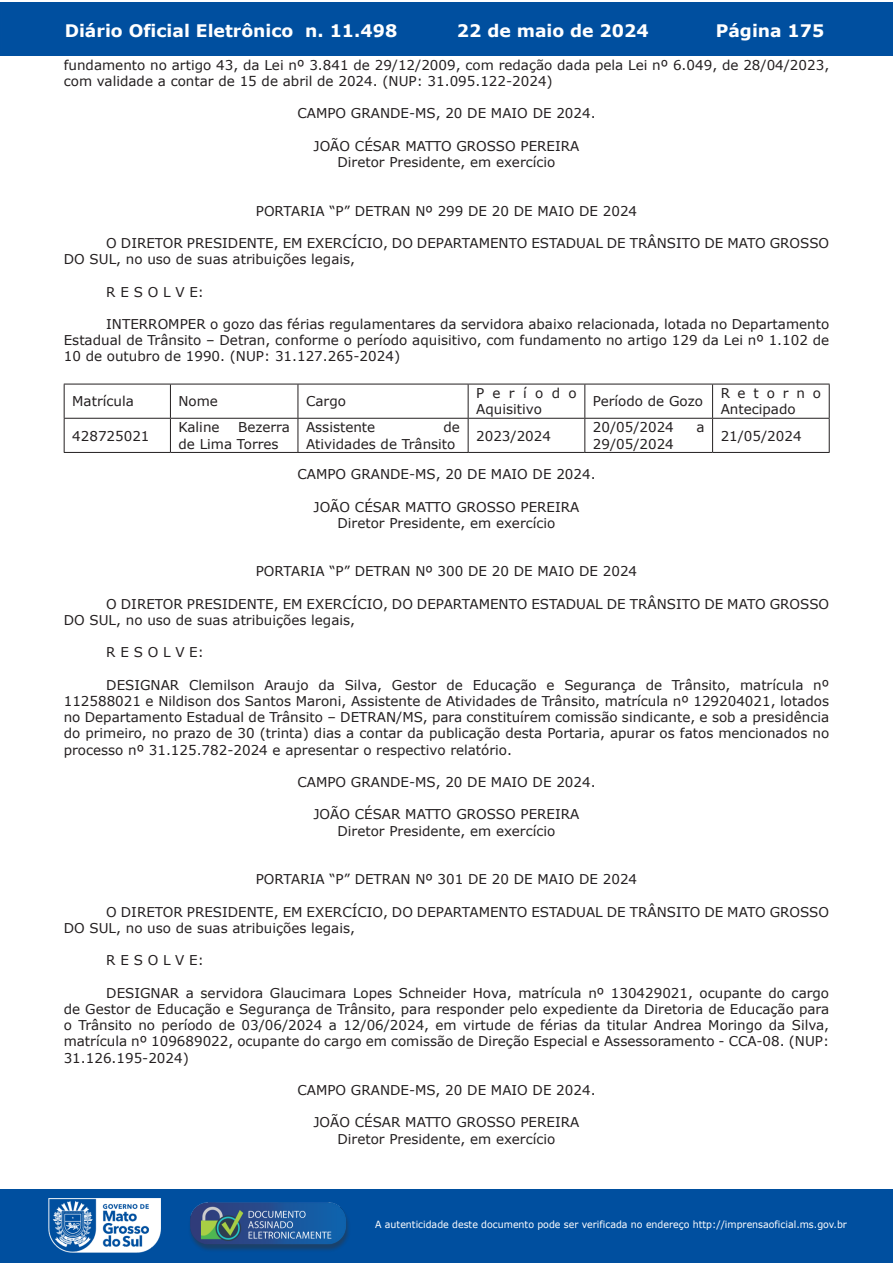
<style>
.page{position:relative;width:893px;height:1263px;background:#fff}
.page>*{position:absolute;margin:0;border:0;box-sizing:border-box;transform-origin:0 0}
.t1{font:700 17.25px "Verdana";color:#fff}
.t2{font:13.5px/16.2px "Verdana";color:#231f20}
.t3{font:9.9px "Verdana";color:#fff;scale:.95 1}
.s1{color:#222}
</style>
<div class="page">
<div style="left:0;top:2px;width:893px;height:53px;background:#004f9f"></div>
<div style="left:1px;top:1189px;width:892px;height:74px;background:#004f9f"></div>
<img style="left:49px;top:1198px;width:111px;height:54px">
<img style="left:185px;top:1201px;width:168px;height:54px">
<hr style="left:64px;top:384px;width:106px;height:1px;background:#231f20">
<hr style="left:170px;top:384px;width:128px;height:1px;background:#231f20">
<hr style="left:298px;top:384px;width:170px;height:1px;background:#231f20">
<hr style="left:468px;top:384px;width:117px;height:1px;background:#231f20">
<hr style="left:585px;top:384px;width:128px;height:1px;background:#231f20">
<hr style="left:713px;top:384px;width:117px;height:1px;background:#231f20">
<hr style="left:64px;top:418px;width:106px;height:1px;background:#231f20">
<hr style="left:170px;top:418px;width:128px;height:1px;background:#231f20">
<hr style="left:298px;top:418px;width:170px;height:1px;background:#231f20">
<hr style="left:468px;top:418px;width:117px;height:1px;background:#231f20">
<hr style="left:585px;top:418px;width:128px;height:1px;background:#231f20">
<hr style="left:713px;top:418px;width:117px;height:1px;background:#231f20">
<hr style="left:64px;top:452px;width:106px;height:1px;background:#231f20">
<hr style="left:170px;top:452px;width:128px;height:1px;background:#231f20">
<hr style="left:298px;top:452px;width:170px;height:1px;background:#231f20">
<hr style="left:468px;top:452px;width:117px;height:1px;background:#231f20">
<hr style="left:585px;top:452px;width:128px;height:1px;background:#231f20">
<hr style="left:713px;top:452px;width:117px;height:1px;background:#231f20">
<hr style="left:64px;top:384px;width:1px;height:34px;background:#231f20">
<hr style="left:64px;top:419px;width:1px;height:33px;background:#231f20">
<hr style="left:170px;top:384px;width:1px;height:34px;background:#231f20">
<hr style="left:298px;top:384px;width:1px;height:34px;background:#231f20">
<hr style="left:468px;top:384px;width:1px;height:34px;background:#231f20">
<hr style="left:584px;top:384px;width:1px;height:34px;background:#231f20">
<hr style="left:712px;top:384px;width:1px;height:34px;background:#231f20">
<hr style="left:829px;top:384px;width:1px;height:34px;background:#231f20">
<hr style="left:170px;top:419px;width:1px;height:33px;background:#231f20">
<hr style="left:298px;top:419px;width:1px;height:33px;background:#231f20">
<hr style="left:468px;top:419px;width:1px;height:33px;background:#231f20">
<hr style="left:584px;top:419px;width:1px;height:33px;background:#231f20">
<hr style="left:712px;top:419px;width:1px;height:33px;background:#231f20">
<hr style="left:829px;top:419px;width:1px;height:33px;background:#231f20">
<p class="t1" style="left:65px;top:18px;width:334px">Diário Oficial Eletrônico n. 11.498</p>
<p class="t1" style="left:457px;top:18px;width:193px">22 de maio de 2024</p>
<p class="t1" style="left:716px;top:18px;width:110px">Página 175</p>
<p class="t2" style="left:64px;top:57px;width:767px">fundamento no artigo 43, da Lei nº 3.841 de 29/12/2009, com redação dada pela Lei nº 6.049, de 28/04/2023, com validade a contar de 15 de abril de 2024. (NUP: 31.095.122-2024)</p>
<p class="t2" style="left:297px;top:105px;width:300px">CAMPO GRANDE-MS, 20 DE MAIO DE 2024.</p>
<p class="t2" style="left:314px;top:138px;width:267px;text-align:center">JOÃO CÉSAR MATTO GROSSO PEREIRA<br>Diretor Presidente, em exercício</p>
<p class="t2" style="left:256px;top:203px;width:383px">PORTARIA “P” DETRAN Nº 299 DE 20 DE MAIO DE 2024</p>
<p class="t2" style="left:64px;top:235px;width:767px;text-indent:43px">O DIRETOR PRESIDENTE, EM EXERCÍCIO, DO DEPARTAMENTO ESTADUAL DE TRÂNSITO DE MATO GROSSO<br>DO SUL, no uso de suas atribuições legais,</p>
<p class="t2" style="left:106px;top:284px;width:99px">R E S O L V E:</p>
<p class="t2" style="left:64px;top:316px;width:767px;text-align:justify;text-indent:43px">INTERROMPER o gozo das férias regulamentares da servidora abaixo relacionada, lotada no Departamento Estadual de Trânsito – Detran, conforme o período aquisitivo, com fundamento no artigo 129 da Lei nº 1.102 de 10 de outubro de 1990. (NUP: 31.127.265-2024)</p>
<p class="t2" style="left:72px;top:393px;width:63px">Matrícula</p>
<p class="t2" style="left:179px;top:393px;width:41px">Nome</p>
<p class="t2" style="left:306px;top:393px;width:41px">Cargo</p>
<p class="t2" style="left:476px;top:385px;width:102px">Período<br>Aquisitivo</p>
<p class="t2" style="left:593px;top:393px;width:111px">Período de Gozo</p>
<p class="t2" style="left:721px;top:385px;width:102px">Retorno<br>Antecipado</p>
<p class="t2" style="left:72px;top:427px;width:79px">428725021</p>
<p class="t2" style="left:179px;top:419px;width:43px">Kaline</p>
<p class="t2" style="left:306px;top:419px;width:155px;text-indent:138px">de<br>Atividades de Trânsito</p>
<p class="t2" style="left:476px;top:427px;width:76px">2023/2024</p>
<p class="t2" style="left:593px;top:419px;width:82px">20/05/2024</p>
<p class="t2" style="left:696px;top:419px;width:10px">a</p>
<p class="t2" style="left:593px;top:435px;width:82px">29/05/2024</p>
<p class="t2" style="left:179px;top:419px;width:113px;text-indent:60px">Bezerra de Lima Torres</p>
<p class="t2" style="left:306px;top:419px;width:71px">Assistente</p>
<p class="t2" style="left:721px;top:427px;width:82px">21/05/2024</p>
<p class="t2" style="left:297px;top:466px;width:300px">CAMPO GRANDE-MS, 20 DE MAIO DE 2024.</p>
<p class="t2" style="left:313px;top:498px;width:267px;text-align:center">JOÃO CÉSAR MATTO GROSSO PEREIRA<br>Diretor Presidente, em exercício</p>
<p class="t2" style="left:256px;top:563px;width:383px">PORTARIA “P” DETRAN Nº 300 DE 20 DE MAIO DE 2024</p>
<p class="t2" style="left:64px;top:596px;width:767px;text-indent:43px">O DIRETOR PRESIDENTE, EM EXERCÍCIO, DO DEPARTAMENTO ESTADUAL DE TRÂNSITO DE MATO GROSSO<br>DO SUL, no uso de suas atribuições legais,</p>
<p class="t2" style="left:106px;top:644px;width:99px">R E S O L V E:</p>
<p class="t2" style="left:64px;top:677px;width:767px;text-align:justify;text-indent:43px">DESIGNAR Clemilson Araujo da Silva, Gestor de Educação e Segurança de Trânsito, matrícula nº 112588021 e Nildison dos Santos Maroni, Assistente de Atividades de Trânsito, matrícula nº 129204021, lotados no Departamento Estadual de Trânsito – DETRAN/MS, para constituírem comissão sindicante, e sob a presidência do primeiro, no prazo de 30 (trinta) dias a contar da publicação desta Portaria, apurar os fatos mencionados no processo nº 31.125.782-2024 e apresentar o respectivo relatório.</p>
<p class="t2" style="left:297px;top:774px;width:300px">CAMPO GRANDE-MS, 20 DE MAIO DE 2024.</p>
<p class="t2" style="left:313px;top:806px;width:267px;text-align:center">JOÃO CÉSAR MATTO GROSSO PEREIRA<br>Diretor Presidente, em exercício</p>
<p class="t2" style="left:256px;top:871px;width:383px">PORTARIA “P” DETRAN Nº 301 DE 20 DE MAIO DE 2024</p>
<p class="t2" style="left:64px;top:903px;width:767px;text-indent:43px">O DIRETOR PRESIDENTE, EM EXERCÍCIO, DO DEPARTAMENTO ESTADUAL DE TRÂNSITO DE MATO GROSSO<br>DO SUL, no uso de suas atribuições legais,</p>
<p class="t2" style="left:106px;top:952px;width:99px">R E S O L V E:</p>
<p class="t2" style="left:64px;top:984px;width:767px;text-align:justify;text-indent:43px">DESIGNAR a servidora Glaucimara Lopes Schneider Hova, matrícula nº 130429021, ocupante do cargo de Gestor de Educação e Segurança de Trânsito, para responder pelo expediente da Diretoria de Educação para o Trânsito no período de <span class="s1">03/06/2024 a 12/06/2024</span>, em virtude de férias da titular Andrea Moringo da Silva, matrícula nº 109689022, ocupante do cargo em comissão de Direção Especial e Assessoramento - CCA-08. (NUP:<br>31.126.195-2024)</p>
<p class="t2" style="left:297px;top:1082px;width:300px">CAMPO GRANDE-MS, 20 DE MAIO DE 2024.</p>
<p class="t2" style="left:313px;top:1114px;width:267px;text-align:center">JOÃO CÉSAR MATTO GROSSO PEREIRA<br>Diretor Presidente, em exercício</p>
<p class="t3" style="left:375px;top:1218px;width:498px">A autenticidade deste documento pode ser verificada no endereço http://imprensaoficial.ms.gov.br</p>
</div>
